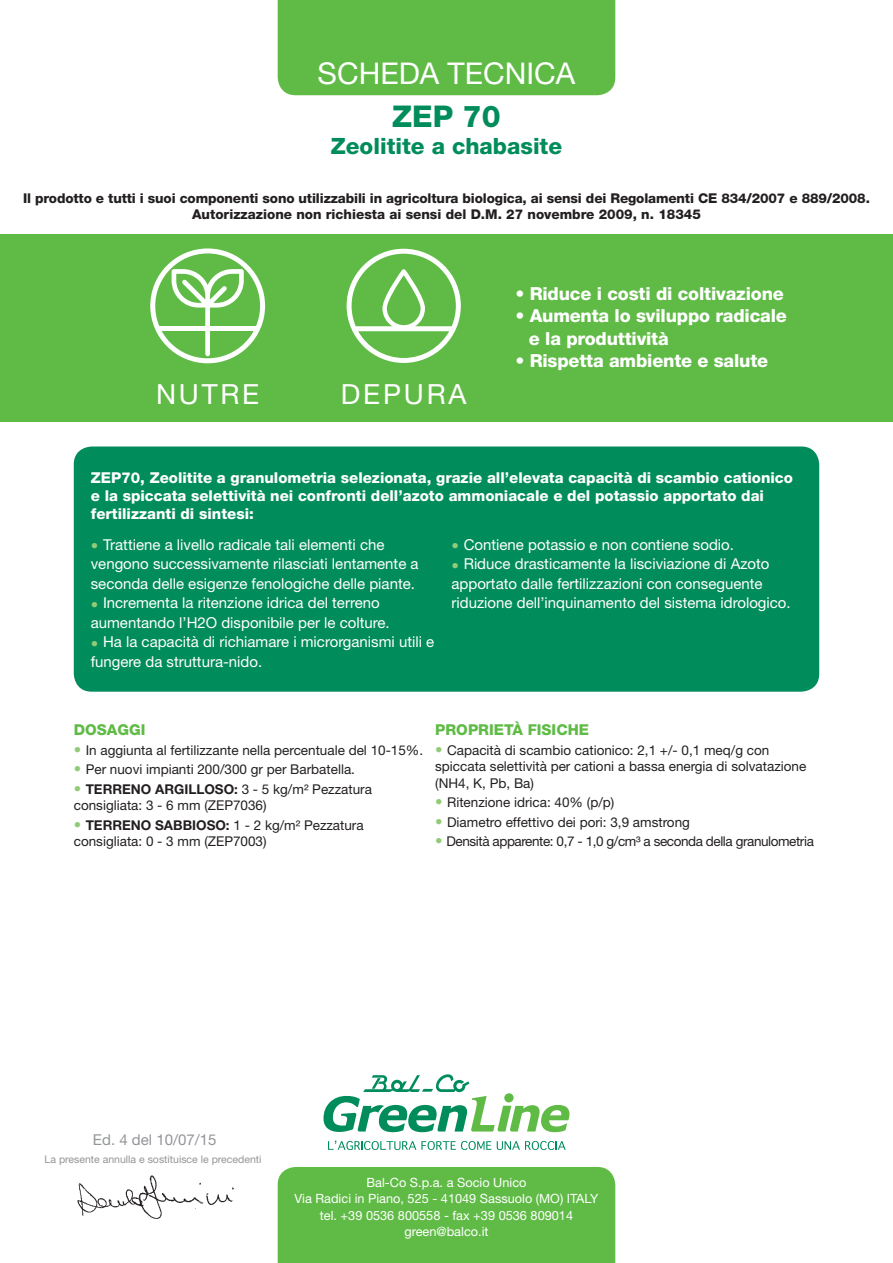
<style>
.page{position:relative;width:893px;height:1263px;background:#fff}
.page>*{position:absolute;margin:0;border:0;box-sizing:border-box;transform-origin:0 0}
.t1{font:30px "Helvetica Neue LT Std";color:#fff}
.t2{font:800 30px "Helvetica Neue LT Std";color:#008c5b}
.t3{font:27.75px "Helvetica Neue LT Std";letter-spacing:.1em;color:#fff}
.t4{font:800 22.5px "Helvetica Neue LT Std";color:#008c5b}
.t5{font:800 18px "Helvetica Neue LT Std";letter-spacing:-.01em;color:#fff}
.t6{font:15px/19.5px "Helvetica Neue LT Std";color:#fff}
.t7{font:800 15px/18px "Helvetica Neue LT Std";color:#fff}
.t8{font:800 15px "Helvetica Neue LT Std";color:#60bb46}
.t9{font:15px "Helvetica Neue LT Std";color:#939598}
.t10{font:13.5px/16.5px "Helvetica Neue LT Std";color:#231f20}
.t11{font:800 13.5px "Helvetica Neue LT Std";letter-spacing:-.01em;color:#231f20}
.t12{font:13.5px "Helvetica Neue LT Std";letter-spacing:-.03em;color:#231f20}
.t13{font:12.75px/16.5px "Helvetica Neue LT Std";color:#fff;text-align:center}
.t14{font:10.5px "Helvetica Neue LT Std";color:#939598}
.s1{font-weight:800;color:#92cb77}
.s2{font-weight:800;font-size:15px;color:#92cb77}
.s3{font-weight:700}
</style>
<div class="page">
<div style="left:0;top:234px;width:893px;height:187px;background:#60bb46"></div>
<div style="left:74px;top:446px;width:745px;height:246px;background:#008c5b;border-radius:18px"></div>
<div style="left:278px;top:1167px;width:337px;height:96px;background:#60bb46"></div>
<svg style="left:328px;top:1141px;width:163px;height:9px"></svg>
<svg style="left:497px;top:1141px;width:69px;height:9px"></svg>
<svg style="left:323px;top:1074px;width:246px;height:58px"></svg>
<div style="left:278px;top:0;width:337px;height:95px;background:#60bb46"></div>
<svg style="left:150px;top:248px;width:115px;height:115px"></svg>
<div style="left:158px;top:326px;width:100px;height:5px;background:#fff"></div>
<svg style="left:347px;top:249px;width:114px;height:114px"></svg>
<img style="left:77px;top:1175px;width:157px;height:44px">
<p class="t1" style="left:318px;top:56px;width:259px">SCHEDA TECNICA</p>
<p class="t2" style="left:392px;top:98px;width:110px">ZEP 70</p>
<p class="t4" style="left:331px;top:133px;width:233px">Zeolitite a chabasite</p>
<p class="t11" style="left:23px;top:190px;width:848px">Il prodotto e tutti i suoi componenti sono utilizzabili in agricoltura biologica, ai sensi dei Regolamenti CE 834/2007 e 889/2008.</p>
<p class="t11" style="left:192px;top:207px;width:510px">Autorizzazione non richiesta ai sensi del D.M. 27 novembre 2009, n. 18345</p>
<p class="t3" style="left:156px;top:377px;width:105px">NUTRE</p>
<p class="t3" style="left:341px;top:377px;width:127px">DEPURA</p>
<p class="t5" style="left:515px;top:283px;width:270px">• Riduce i costi di coltivazione</p>
<p class="t5" style="left:515px;top:305px;width:273px">• Aumenta lo sviluppo radicale</p>
<p class="t5" style="left:529px;top:328px;width:141px">e la produttività</p>
<p class="t5" style="left:515px;top:350px;width:254px">• Rispetta ambiente e salute</p>
<p class="t7" style="left:91px;top:468px;width:704px">ZEP70, Zeolitite a granulometria selezionata, grazie all’elevata capacità di scambio cationico e la spiccata selettività nei confronti dell’azoto ammoniacale e del potassio apportato dai fertilizzanti di sintesi:</p>
<p class="t6" style="left:91px;top:534px;width:329px"><span class="s1">•</span> Trattiene a livello radicale tali elementi che vengono successivamente rilasciati lentamente a seconda delle esigenze fenologiche delle piante.</p>
<p class="t6" style="left:91px;top:593px;width:300px"><span class="s1">•</span> Incrementa la ritenzione idrica del terreno aumentando l’H2O disponibile per le colture.</p>
<p class="t6" style="left:91px;top:632px;width:345px"><span class="s1">•</span> Ha la capacità di richiamare i microrganismi utili e fungere da struttura-nido.</p>
<p class="t6" style="left:451px;top:534px;width:284px"><span class="s1">•</span> Contiene potassio e non contiene sodio.</p>
<p class="t6" style="left:451px;top:554px;width:341px"><span class="s1">•</span> Riduce drasticamente la lisciviazione di Azoto apportato dalle fertilizzazioni con conseguente riduzione dell’inquinamento del sistema idrologico.</p>
<p class="t8" style="left:74px;top:721px;width:73px">DOSAGGI</p>
<p class="t10" style="left:74px;top:741px;width:351px"><span class="s2">•</span> In aggiunta al fertilizzante nella percentuale del 10-15%.</p>
<p class="t10" style="left:74px;top:761px;width:283px"><span class="s2">•</span> Per nuovi impianti 200/300 gr per Barbatella.</p>
<p class="t10" style="left:74px;top:780px;width:300px"><span class="s2">•</span> <span class="s3">TERRENO ARGILLOSO:</span> 3 - 5 kg/m² Pezzatura consigliata: 3 - 6 mm (ZEP7036)</p>
<p class="t10" style="left:74px;top:816px;width:291px"><span class="s2">•</span> <span class="s3">TERRENO SABBIOSO:</span> 1 - 2 kg/m² Pezzatura consigliata: 0 - 3 mm (ZEP7003)</p>
<p class="t8" style="left:435px;top:721px;width:155px">PROPRIETÀ FISICHE</p>
<p class="t10" style="left:435px;top:741px;width:373px"><span class="s2">•</span> Capacità di scambio cationico: 2,1 +/- 0,1 meq/g con spiccata selettività per cationi a bassa energia di solvatazione (NH4, K, Pb, Ba)</p>
<p class="t10" style="left:435px;top:794px;width:181px"><span class="s2">•</span> Ritenzione idrica: 40% (p/p)</p>
<p class="t10" style="left:435px;top:813px;width:256px"><span class="s2">•</span> Diametro effettivo dei pori: 3,9 amstrong</p>
<p class="t12" style="left:435px;top:833px;width:380px"><span class="s2">•</span> Densità apparente: 0,7 - 1,0 g/cm³ a seconda della granulometria</p>
<p class="t9" style="left:93px;top:1130px;width:125px">Ed. 4 del 10/07/15</p>
<p class="t14" style="left:45px;top:1153px;width:218px">La presente annulla e sostituisce le precedenti</p>
<p class="t13" style="left:366px;top:1173px;width:162px">Bal-Co S.p.a. a Socio Unico</p>
<p class="t13" style="left:294px;top:1190px;width:305px">Via Radici in Piano, 525 - 41049 Sassuolo (MO) ITALY tel. +39 0536 800558 - fax +39 0536 809014</p>
<p class="t13" style="left:404px;top:1223px;width:86px">green@balco.it</p>
</div>
